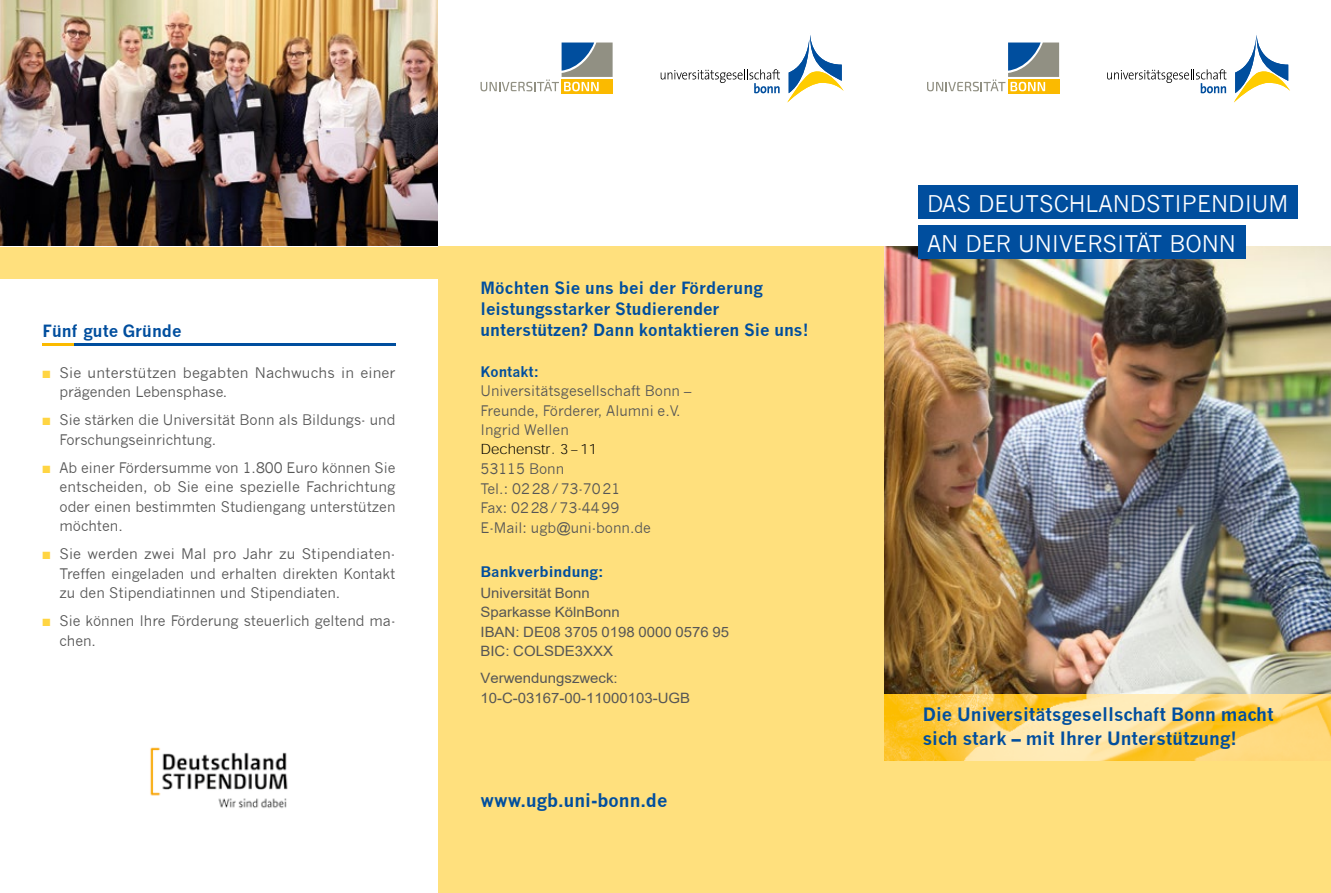
<style>
.page{position:relative;width:1331px;height:893px;background:#fff}
.page>*{position:absolute;margin:0;border:0;box-sizing:border-box;transform-origin:0 0}
.t1{font:22.5px "News Gothic";color:#fff}
.t2{font:700 18px/24px "News Gothic";color:#004e9e}
.t3{font:700 16.5px/21px "News Gothic";color:#004e9e}
.t4{font:14.25px/19.5px "News Gothic";color:#565656}
.t5{font:14.25px/19.5px "Arial";color:#565656;scale:1.05 1}
.t6{font:700 14.25px "News Gothic";color:#004e9e;scale:1.05 1}
.t7{font:300 14.25px "Adobe Gothic Std";color:#000}
.t8{font:700 14.25px "News Gothic";color:#004e9e}
.t9{font:10.5px "Zapf Dingbats ITC";color:#ffd543}
.s1{color:#ffd543}
</style>
<div class="page">
<div style="left:884px;top:655px;width:447px;height:238px;background:#ffe07d"></div>
<div style="left:438px;top:247px;width:446px;height:646px;background:#ffe07d"></div>
<img style="left:0;top:0;width:438px;height:246px">
<img style="left:884px;top:693px;width:447px;height:67px">
<img style="left:150px;top:747px;width:138px;height:62px">
<img style="left:884px;top:247px;width:447px;height:446px">
<svg style="left:562px;top:91px;width:51px;height:3px"></svg>
<svg style="left:480px;top:43px;width:133px;height:48px"></svg>
<svg style="left:1008px;top:91px;width:51px;height:3px"></svg>
<svg style="left:927px;top:43px;width:132px;height:48px"></svg>
<div style="left:918px;top:225px;width:327px;height:34px;background:#004e9e"></div>
<svg style="left:661px;top:69px;width:119px;height:24px"></svg>
<svg style="left:787px;top:35px;width:57px;height:68px"></svg>
<svg style="left:1107px;top:69px;width:119px;height:24px"></svg>
<svg style="left:1234px;top:35px;width:56px;height:68px"></svg>
<div style="left:0;top:247px;width:438px;height:32px;background:#ffe07d"></div>
<div style="left:918px;top:185px;width:379px;height:34px;background:#004e9e"></div>
<hr style="left:43px;top:343px;width:31px;height:3px;background:#fbba00">
<hr style="left:74px;top:343px;width:321px;height:3px;background:#004e9e">
<p class="t3" style="left:43px;top:320px;width:140px">Fünf gute Gründe</p>
<p class="t9" style="left:51px;top:369px;width:4px">■</p>
<p class="t4" style="left:60px;top:363px;width:337px;text-indent:-17px"><span class="s1">■</span> Sie unterstützen begabten Nachwuchs in einer prägenden Lebensphase.</p>
<p class="t4" style="left:60px;top:410px;width:337px;text-indent:-17px"><span class="s1">■</span> Sie stärken die Universität Bonn als Bildungs- und<br>Forschungseinrichtung.</p>
<p class="t9" style="left:51px;top:464px;width:4px">■</p>
<p class="t4" style="left:60px;top:458px;width:337px;text-align:justify;text-indent:-17px"><span class="s1">■</span> Ab einer Fördersumme von 1.800 Euro können Sie entscheiden, ob Sie eine spezielle Fachrichtung oder einen bestimmten Studiengang unterstützen möchten.</p>
<p class="t4" style="left:60px;top:545px;width:337px;text-indent:-17px"><span class="s1">■</span> Sie werden zwei Mal pro Jahr zu Stipendiaten-<br>Treffen eingeladen und erhalten direkten Kontakt zu den Stipendiatinnen und Stipendiaten.</p>
<p class="t4" style="left:60px;top:612px;width:337px;text-indent:-17px"><span class="s1">■</span> Sie können Ihre Förderung steuerlich geltend ma&shy;chen.</p>
<p class="t3" style="left:480px;top:277px;width:330px">Möchten Sie uns bei der Förderung leistungs starker Studierender unterstützen? Dann kontaktieren Sie uns!</p>
<p class="t8" style="left:480px;top:363px;width:60px">Kontakt:</p>
<p class="t4" style="left:480px;top:382px;width:212px">Universitätsgesellschaft Bonn –<br>Freunde, Förderer, Alumni e.V.<br>Ingrid Wellen</p>
<p class="t7" style="left:480px;top:439px;width:118px">Dechenstr. 3-11</p>
<p class="t4" style="left:480px;top:460px;width:172px">53115 Bonn<br>Tel.: 02 28 / 73-70 21<br>Fax: 02 28 / 73-44 99<br>E-Mail: ugb@uni-bonn.de</p>
<p class="t6" style="left:480px;top:563px;width:119px">Bankverbindung:</p>
<p class="t5" style="left:480px;top:583px;width:238px">Universität Bonn<br>Sparkasse KölnBonn<br>IBAN: DE08 3705 0198 0000 0576 95<br>BIC: COLSDE3XXX</p>
<p class="t5" style="left:480px;top:668px;width:201px">Verwendungszweck:<br>10-C-03167-00-11000103-UGB</p>
<p class="t2" style="left:480px;top:788px;width:188px">www.ugb.uni-bonn.de</p>
<h1 class="t1" style="left:927px;top:191px;width:363px">DAS DEUTSCHLANDSTIPENDIUM</h1>
<h1 class="t1" style="left:927px;top:231px;width:311px">AN DER UNIVERSITÄT BONN</h1>
<p class="t2" style="left:923px;top:702px;width:352px">Die Universitätsgesellschaft Bonn macht sich stark – mit Ihrer Unterstützung!</p>
</div>
